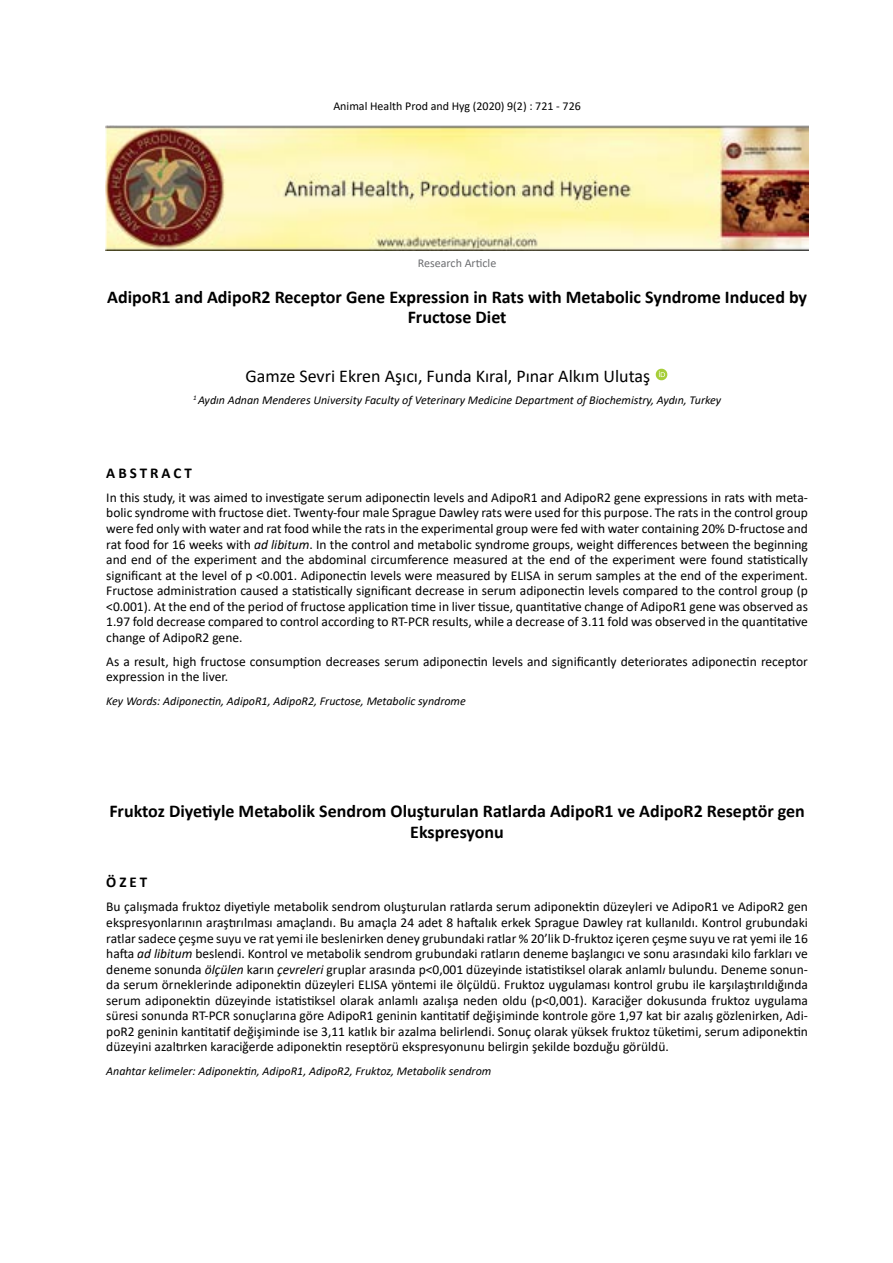
<style>
.page{position:relative;width:893px;height:1263px;background:#fff}
.page>*{position:absolute;margin:0;border:0;box-sizing:border-box;transform-origin:0 0}
.t1{font:700 18px/20.7px "Calibri";color:#000;text-align:center}
.t2{font:18px "Calibri";color:#000}
.t3{font:700 15px "Calibri";letter-spacing:.2em;color:#000}
.t4{font:13.5px/15.5px "Calibri";color:#000;text-align:justify}
.t5{font:italic 12px "Calibri";color:#000}
.t6{font:12px "Calibri";color:#000}
.t7{font:12px "Calibri";color:#6d6e71}
.s1{font-style:italic}
</style>
<div class="page">
<svg style="left:656px;top:369px;width:11px;height:11px"></svg>
<img style="left:106px;top:126px;width:702px;height:124px">
<p class="t6" style="left:333px;top:98px;width:249px">Animal Health Prod and Hyg (2020) 9(2) : 721 - 726</p>
<p class="t7" style="left:418px;top:255px;width:80px">Research Article</p>
<h1 class="t1" style="left:107px;top:286px;width:701px">AdipoR1 and AdipoR2 Receptor Gene Expression in Rats with Metabolic Syndrome Induced by<br>Fructose Diet</h1>
<h1 class="t2" style="left:245px;top:363px;width:406px">Gamze Sevri Ekren Aşıcı, Funda Kıral, Pınar Alkım Ulutaş</h1>
<p class="t5" style="left:193px;top:392px;width:530px"><sup>1</sup> Aydın Adnan Menderes University Faculty of Veterinary Medicine Department of Biochemistry, Aydın, Turkey</p>
<p class="t3" style="left:106px;top:462px;width:87px">ABSTRACT</p>
<p class="t4" style="left:106px;top:489px;width:703px">In this study, it was aimed to investigate serum adiponectin levels and AdipoR1 and AdipoR2 gene expressions in rats with meta&shy;bolic syndrome with fructose diet. Twenty-four male Sprague Dawley rats were used for this purpose. The rats in the control group were fed only with water and rat food while the rats in the experimental group were fed with water containing 20% D-fructose and rat food for 16 weeks with <span class="s1">ad libitum</span>. In the control and metabolic syndrome groups, weight differences between the beginning and end of the experiment and the abdominal circumference measured at the end of the experiment were found statistically significant at the level of p &lt;0.001. Adiponectin levels were measured by ELISA in serum samples at the end of the experiment.<br>Fructose administration caused a statistically significant decrease in serum adiponectin levels compared to the control group (p &lt;0.001). At the end of the period of fructose application time in liver tissue, quantitative change of AdipoR1 gene was observed as 1.97 fold decrease compared to control according to RT-PCR results, while a decrease of 3.11 fold was observed in the quantitative change of AdipoR2 gene.</p>
<p class="t4" style="left:106px;top:653px;width:703px">As a result, high fructose consumption decreases serum adiponectin levels and significantly deteriorates adiponectin receptor expression in the liver.</p>
<p class="t5" style="left:106px;top:693px;width:361px">Key Words: Adiponectin, AdipoR1, AdipoR2, Fructose, Metabolic syndrome</p>
<h1 class="t1" style="left:109px;top:800px;width:697px">Fruktoz Diyetiyle Metabolik Sendrom Oluşturulan Ratlarda AdipoR1 ve AdipoR2 Reseptör gen<br>Ekspresyonu</h1>
<p class="t3" style="left:106px;top:872px;width:43px">ÖZET</p>
<p class="t4" style="left:106px;top:899px;width:703px">Bu çalışmada fruktoz diyetiyle metabolik sendrom oluşturulan ratlarda serum adiponektin düzeyleri ve AdipoR1 ve AdipoR2 gen ekspresyonlarının araştırılması amaçlandı. Bu amaçla 24 adet 8 haftalık erkek Sprague Dawley rat kullanıldı. Kontrol grubundaki ratlar sadece çeşme suyu ve rat yemi ile beslenirken deney grubundaki ratlar % 20’lik D-fruktoz içeren çeşme suyu ve rat yemi ile 16 hafta <span class="s1">ad libitum</span> beslendi. Kontrol ve metabolik sendrom grubundaki ratların deneme başlangıcı ve sonu arasındaki kilo farkları ve deneme sonunda <span class="s1">ölçülen</span> karın <span class="s1">çevreleri</span> gruplar arasında p&lt;0,001 düzeyinde istatistiksel olarak anlaml<span class="s1">ı</span> bulundu. Deneme sonun&shy;da serum örneklerinde adiponektin düzeyleri ELISA yöntemi ile ölçüldü. Fruktoz uygulaması kontrol grubu ile karşılaştırıldığında serum adiponektin düzeyinde istatistiksel olarak anlamlı azalışa neden oldu (p&lt;0,001). Karaciğer dokusunda fruktoz uygulama süresi sonunda RT-PCR sonuçlarına göre AdipoR1 geninin kantitatif değişiminde kontrole göre 1,97 kat bir azalış gözlenirken, Adi&shy;poR2 geninin kantitatif değişiminde ise 3,11 katlık bir azalma belirlendi. Sonuç olarak yüksek fruktoz tüketimi, serum adiponektin düzeyini azaltırken karaciğerde adiponektin reseptörü ekspresyonunu belirgin şekilde bozduğu görüldü.</p>
<p class="t5" style="left:106px;top:1063px;width:387px">Anahtar kelimeler: Adiponektin, AdipoR1, AdipoR2, Fruktoz, Metabolik sendrom</p>
</div>
